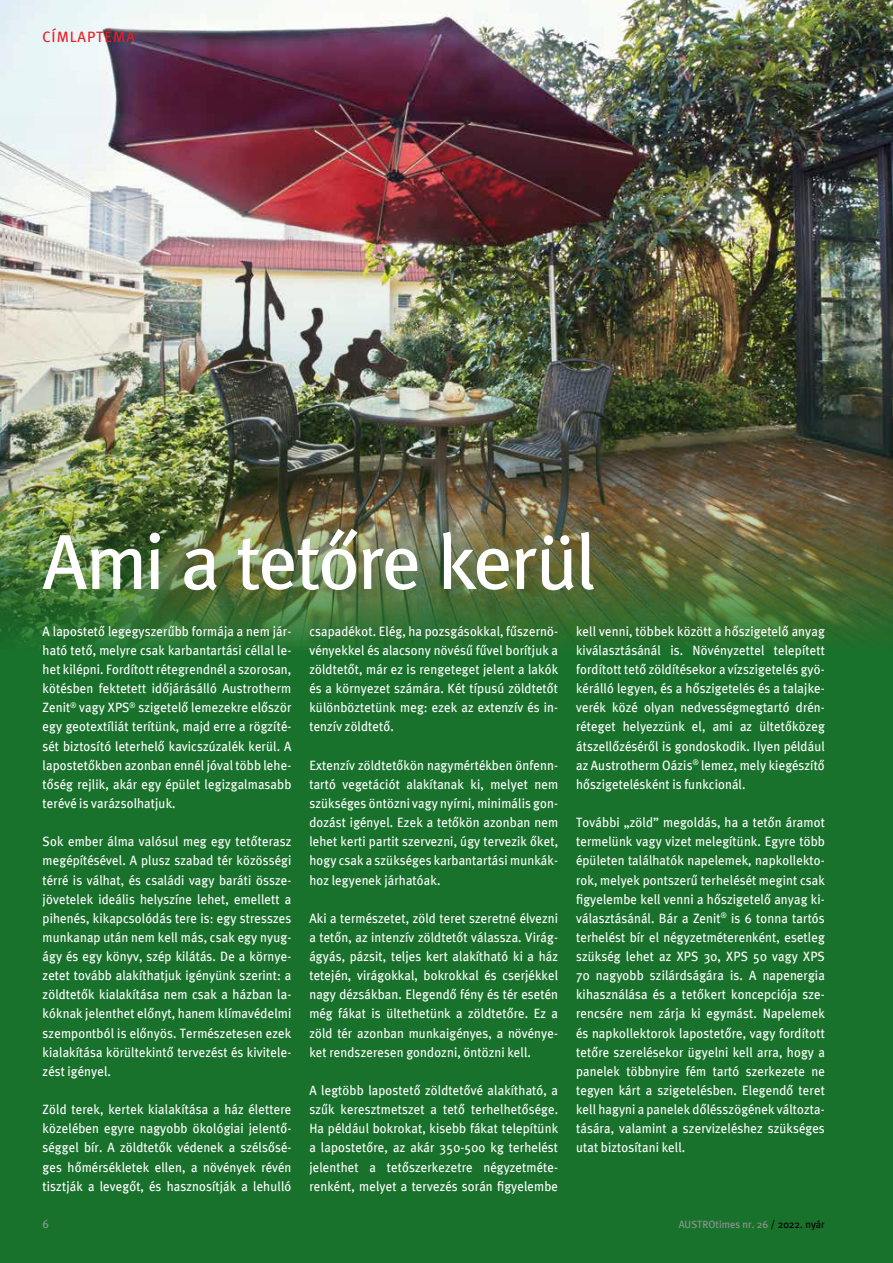
<style>
.page{position:relative;width:893px;height:1263px;background:#18722b}
.page>*{position:absolute;margin:0;border:0;box-sizing:border-box;transform-origin:0 0}
.t1{font:78px "Meta Plus Book magyar";letter-spacing:-.03em;color:#fff}
.t2{font:15px "Meta Plus Book magyar";letter-spacing:.06em;color:#ed1d24}
.t3{font:13.5px/19.2px "Meta Plus Book magyar";letter-spacing:.01em;color:#fff;text-align:justify;scale:.95 1}
.t4{font:12px "Meta Plus Book magyar";color:#939598}
.t5{font:10.5px "Meta Plus Book magyar";color:#939598}
.s1{color:#000}
</style>
<div class="page">
<img style="left:0;top:0;width:893px;height:647px">
<p class="t2" style="left:43px;top:27px;width:94px">CÍMLAPTÉMA</p>
<h1 class="t1" style="left:43px;top:515px;width:555px">Ami a tetőre kerül</h1>
<p class="t3" style="left:43px;top:621px;width:263px">A lapostető legegyszerűbb formája a nem jár&shy;ható tető, melyre csak karbantartási céllal le&shy;het kilépni. Fordított rétegrendnél a szorosan, kötésben fektetett időjárásálló Austrotherm Zenit<sup>®</sup> vagy XPS<sup>®</sup> szigetelő lemezekre először egy geotextíliát terítünk, majd erre a rögzíté&shy;sét biztosító leterhelő kavicszúzalék kerül. A lapostetőkben azonban ennél jóval több lehe&shy;tőség rejlik, akár egy épület legizgalmasabb terévé is varázsolhatjuk.</p>
<p class="t3" style="left:43px;top:832px;width:263px">Sok ember álma valósul meg egy tetőterasz megépítésével. A plusz szabad tér közösségi térré is válhat, és családi vagy baráti össze&shy;jövetelek ideális helyszíne lehet, emellett a pihenés, kikapcsolódás tere is: egy stresszes munkanap után nem kell más, csak egy nyug&shy;ágy és egy könyv, szép kilátás. De a környe&shy;zetet tovább alakíthatjuk igényünk szerint: a zöldtetők kialakítása nem csak a házban la&shy;kóknak jelenthet előnyt, hanem klímavédelmi szempontból is előnyös. Természetesen ezek kialakítása körültekintő tervezést és kivitele&shy;zést igényel.</p>
<p class="t3" style="left:43px;top:1099px;width:263px">Zöld terek, kertek kialakítása a ház élettere közelében egyre nagyobb ökológiai jelentő&shy;séggel bír. A zöldtetők védenek a szélsősé&shy;ges hőmérsékletek ellen, a növények révén tisztják a levegőt, és hasznosítják a lehulló</p>
<p class="t3" style="left:309px;top:621px;width:263px">csapadékot. Elég, ha pozsgásokkal, fűszernö&shy;vényekkel és alacsony növésű fűvel borítjuk a zöldtetőt, már ez is rengeteget jelent a lakók és a környezet számára. Két típusú zöldtetőt különböztetünk meg: ezek az extenzív és in&shy;tenzív zöldtető.</p>
<p class="t3" style="left:309px;top:755px;width:263px">Extenzív zöldtetőkön nagymértékben önfenn&shy;tartó vegetációt alakítanak ki, melyet nem szükséges öntözni vagy nyírni, minimális gon&shy;dozást igényel. Ezek a tetőkön azonban nem lehet kerti partit szervezni, úgy tervezik őket, hogy csak a szükséges karbantartási munkák&shy;hoz legyenek járhatóak.</p>
<p class="t3" style="left:309px;top:908px;width:263px">Aki a természetet, zöld teret szeretné élvezni a tetőn, az intenzív zöldtetőt válassza. Virág&shy;ágyás, pázsit, teljes kert alakítható ki a ház tetején, virágokkal, bokrokkal és cserjékkel nagy dézsákban. Elegendő fény és tér esetén még fákat is ültethetünk a zöldtetőre. Ez a zöld tér azonban munkaigényes, a növénye&shy;ket rendszeresen gondozni, öntözni kell.</p>
<p class="t3" style="left:309px;top:1080px;width:263px">A legtöbb lapostető zöldtetővé alakítható, a szűk keresztmetszet a tető terhelhetősége.<br>Ha például bokrokat, kisebb fákat telepítünk a lapostetőre, az akár 350-500 kg terhelést jelenthet a tetőszerkezetre négyzetméte&shy;renként, melyet a tervezés során figyelembe</p>
<p class="t3" style="left:576px;top:621px;width:263px">kell venni, többek között a hőszigetelő anyag kiválasztásánál is. Növényzettel telepített fordított tető zöldítésekor a vízszigetelés gyö&shy;kérálló legyen, és a hőszigetelés és a talajke&shy;verék közé olyan nedvességmegtartó drén&shy;réteget helyezzünk el, ami az ültetőközeg átszellőzéséről is gondoskodik. Ilyen például az Austrotherm Oázis<sup>®</sup> lemez, mely kiegészítő hőszigetelésként is funkcionál.</p>
<p class="t3" style="left:576px;top:812px;width:263px">További „zöld” megoldás, ha a tetőn áramot termelünk vagy vizet melegítünk. Egyre több épületen találhatók napelemek, napkollekto&shy;rok, melyek pontszerű terhelését megint csak figyelembe kell venni a hőszigetelő anyag ki&shy;választásánál. Bár a Zenit<sup>®</sup> is 6 tonna tartós terhelést bír el négyzetméterenként, esetleg szükség lehet az XPS 30, XPS 50 vagy XPS 70 nagyobb szilárdságára is. A napenergia kihasználása és a tetőkert koncepciója sze&shy;rencsére nem zárja ki egymást. Napelemek és napkollektorok lapostetőre, vagy fordított tetőre szerelésekor ügyelni kell arra, hogy a panelek többnyire fém tartó szerkezete ne tegyen kárt a szigetelésben. Elegendő teret kell hagyni a panelek dőlésszögének változta&shy;tására, valamint a szervizeléshez szükséges utat biztosítani kell.</p>
<p class="t4" style="left:43px;top:1217px;width:8px">6</p>
<p class="t5" style="left:679px;top:1218px;width:148px">AUSTROtimes nr. 26 <span class="s1">/ 2022. nyár</span></p>
</div>
